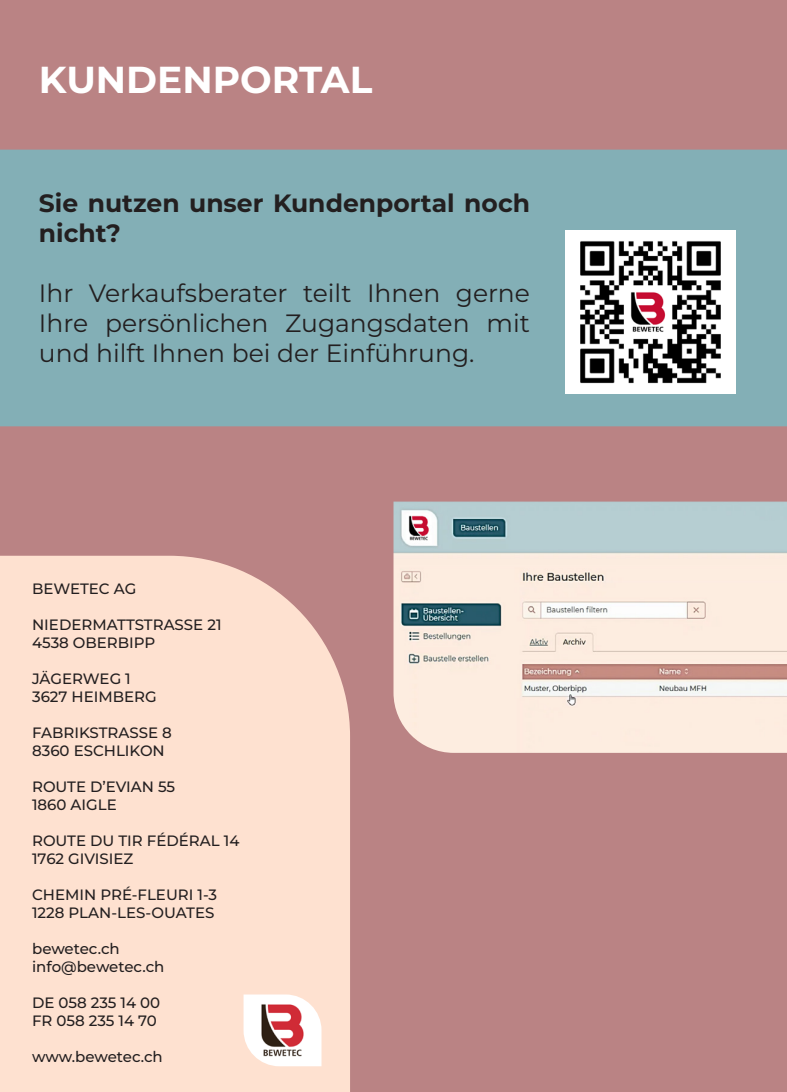
<style>
.page{position:relative;width:787px;height:1092px;background:#fff}
.page>*{position:absolute;margin:0;border:0;box-sizing:border-box;transform-origin:0 0}
.t1{font:700 37.5px "Montserrat";color:#fff}
.t2{font:25px/30px "Montserrat";color:#231f20;text-align:justify}
.t3{font:700 25px/30px "Montserrat";color:#231f20}
.t4{font:500 15px "Montserrat";color:#231f20}
</style>
<div class="page">
<div style="left:0;top:0;width:787px;height:1091px;background:#ba8384"></div>
<div style="left:0;top:150px;width:787px;height:276px;background:#83afb6"></div>
<img style="left:393px;top:501px;width:394px;height:251px">
<img style="left:565px;top:230px;width:171px;height:163px">
<div style="left:0;top:555px;width:350px;height:536px;background:#fee1d0"></div>
<img style="left:243px;top:994px;width:78px;height:72px">
<p class="t1" style="left:39px;top:55px;width:335px">KUNDENPORTAL</p>
<p class="t3" style="left:39px;top:187px;width:492px">Sie nutzen unser Kundenportal noch nicht?</p>
<p class="t2" style="left:39px;top:277px;width:492px">Ihr Verkaufsberater teilt Ihnen gerne Ihre persönlichen Zugangsdaten mit und hilft Ihnen bei der Einführung.</p>
<p class="t4" style="left:32px;top:578px;width:106px">BEWETEC AG</p>
<p class="t4" style="left:32px;top:614px;width:191px">NIEDERMATTSTRASSE 21</p>
<p class="t4" style="left:32px;top:632px;width:125px">4538 OBERBIPP</p>
<p class="t4" style="left:32px;top:668px;width:100px">JÄGERWEG 1</p>
<p class="t4" style="left:32px;top:686px;width:126px">3627 HEIMBERG</p>
<p class="t4" style="left:32px;top:722px;width:141px">FABRIKSTRASSE 8</p>
<p class="t4" style="left:32px;top:740px;width:134px">8360 ESCHLIKON</p>
<p class="t4" style="left:32px;top:776px;width:144px">ROUTE D’EVIAN 55</p>
<p class="t4" style="left:32px;top:794px;width:86px">1860 AIGLE</p>
<p class="t4" style="left:32px;top:830px;width:209px">ROUTE DU TIR FÉDÉRAL 14</p>
<p class="t4" style="left:32px;top:848px;width:103px">1762 GIVISIEZ</p>
<p class="t4" style="left:32px;top:884px;width:186px">CHEMIN PRÉ-FLEURI 1-3</p>
<p class="t4" style="left:32px;top:902px;width:184px">1228 PLAN-LES-OUATES</p>
<p class="t4" style="left:32px;top:938px;width:89px">bewetec.ch</p>
<p class="t4" style="left:32px;top:956px;width:134px">info@bewetec.ch</p>
<p class="t4" style="left:32px;top:992px;width:130px">DE 058 235 14 00</p>
<p class="t4" style="left:32px;top:1010px;width:126px">FR 058 235 14 70</p>
<p class="t4" style="left:32px;top:1046px;width:132px">www.bewetec.ch</p>
</div>
